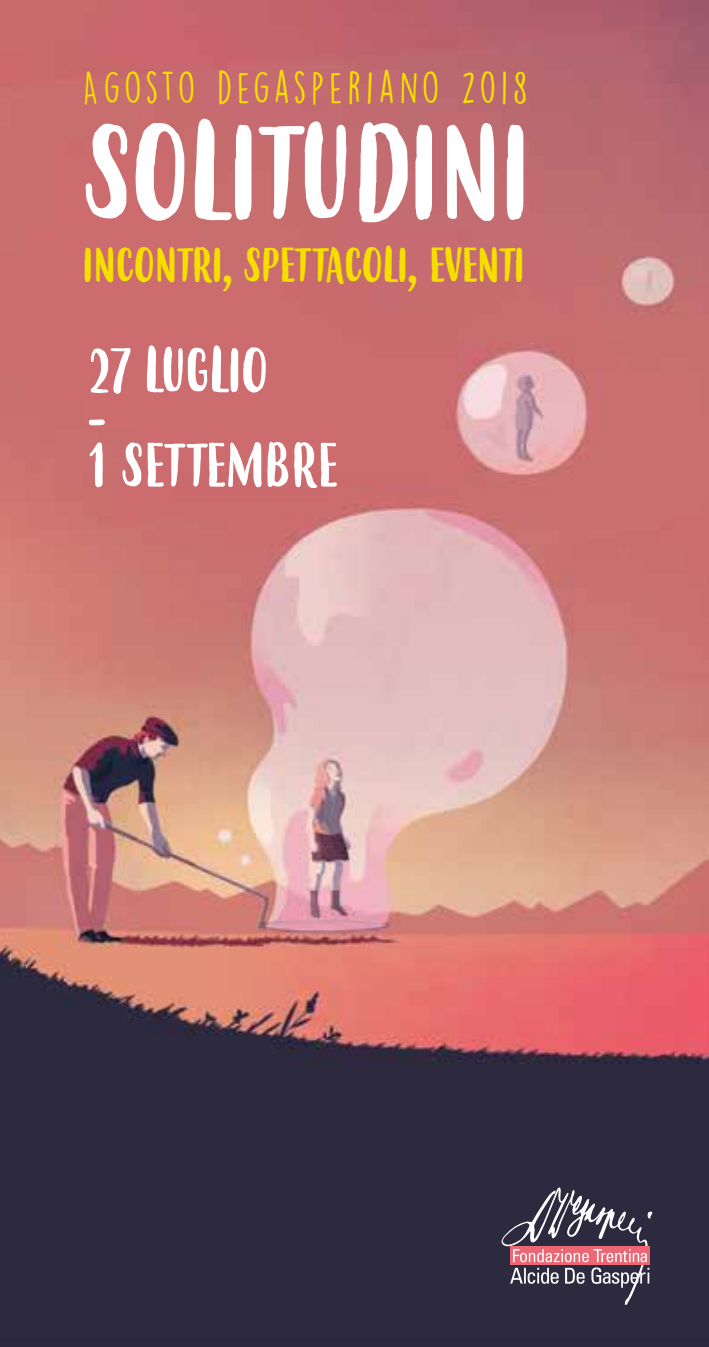
<style>
.page{position:relative;width:709px;height:1347px;background:#fff}
.page>*{position:absolute;margin:0;border:0;box-sizing:border-box;transform-origin:0 0}
.t1{font:130.25px "Budidaya";color:#fff}
.t2{font:60.25px/47.5px "Budidaya";color:#fff}
.t3{font:47px "Budidaya";color:#f6df00}
.t4{font:40.25px "DK Lemon Yellow Sun";letter-spacing:.12em;color:#f6df00}
</style>
<div class="page">
<img style="left:0;top:0;width:709px;height:1346px">
<svg style="left:501px;top:1187px;width:151px;height:117px"></svg>
<p class="t4" style="left:83px;top:64px;width:446px">Agosto degasperiano 2018</p>
<h1 class="t1" style="left:83px;top:101px;width:449px">SOLITUDINI</h1>
<p class="t3" style="left:83px;top:238px;width:443px">INCONTRI, SPETTACOLI, EVENTI</p>
<p class="t2" style="left:89px;top:350px;width:250px">27 LUGLIO<br>-<br>1 SETTEMBRE</p>
</div>
